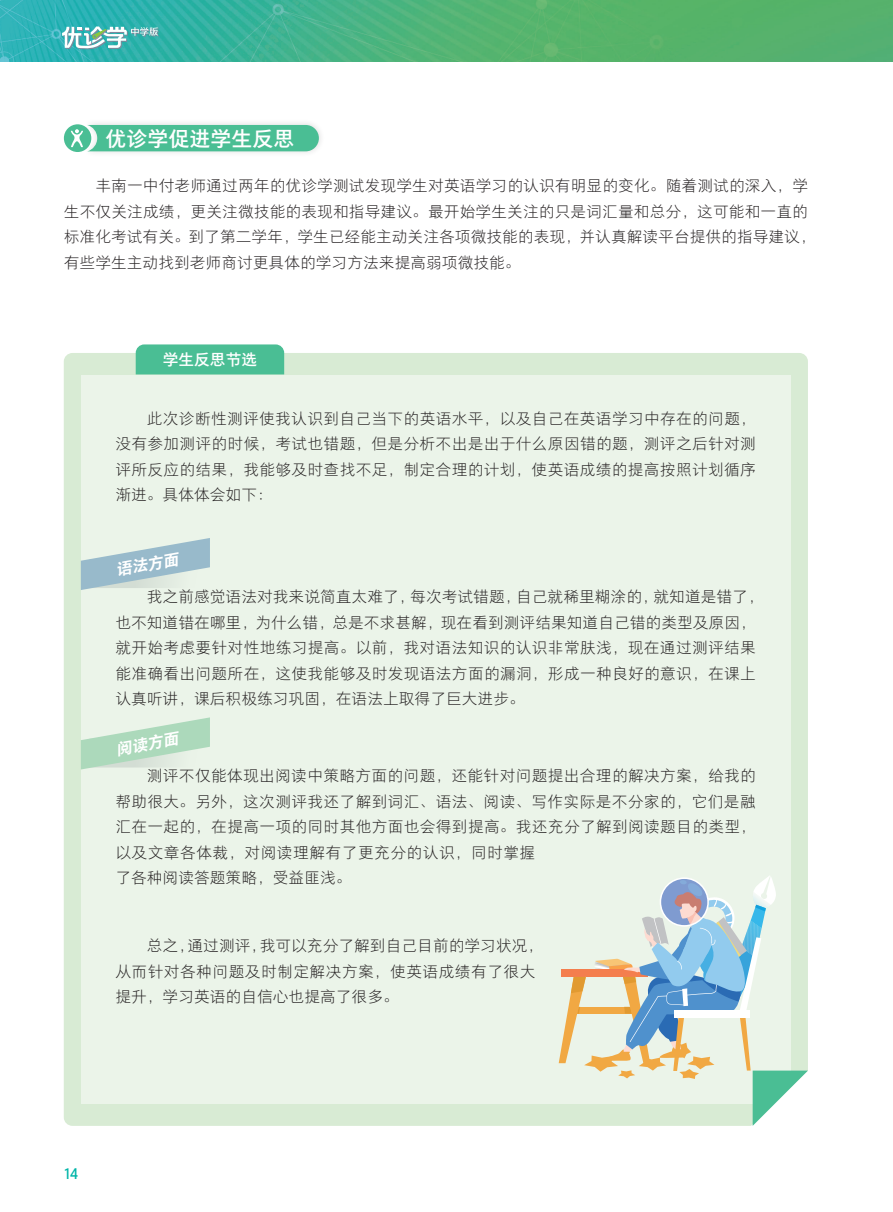
<style>
.page{position:relative;width:893px;height:1212px;background:#fff}
.page>*{position:absolute;margin:0;border:0;box-sizing:border-box;transform-origin:0 0}
.t1{font:21px "FZYOUHK 510 M GBK1 0";color:#fff}
.内文{font:15.75px/25.5px "FZYOUHK 503 L GBK1 0";letter-spacing:.005em;color:#231f20}
.内文-2{font:italic 15.75px "FZYOUHK 512 B GBK1 0";color:#fff}
._3级{font:15.75px "FZYOUHK 510 M GBK1 0";color:#fff}
.t2{font:15px "FZYOUHK 510 M GBK1 0";color:#00b5a8}
</style>
<div class="page">
<img style="left:0;top:0;width:893px;height:62px">
<div style="left:821px;top:0;width:72px;height:34px;background:#56b16d"></div>
<div style="left:82px;top:119px;width:243px;height:38px;background:#231f20;opacity:.15"></div>
<div style="left:64px;top:124px;width:27px;height:28px;background:#4abe94;border-radius:50%"></div>
<div style="left:71px;top:125px;width:248px;height:26px;background:#4abe94"></div>
<svg style="left:62px;top:27px;width:97px;height:22px"></svg>
<div style="left:64px;top:353px;width:744px;height:773px;background:#d8ebd4"></div>
<div style="left:81px;top:375px;width:709px;height:728px;background:#ebf4e9"></div>
<svg style="left:559px;top:875px;width:249px;height:251px"></svg>
<div style="left:136px;top:344px;width:148px;height:30px;background:#4abe94"></div>
<svg style="left:81px;top:538px;width:129px;height:52px"></svg>
<svg style="left:81px;top:717px;width:129px;height:52px"></svg>
<p class="t1" style="left:106px;top:127px;width:190px">优诊学促进学生反思</p>
<p class="内文" style="left:64px;top:173px;width:753px;text-indent:32px">丰南一中付老师通过两年的优诊学测试发现学生对英语学习的认识有明显的变化。随着测试的深入，学生不仅关注成绩，更关注微技能的表现和指导建议。最开始学生关注的只是词汇量和总分，这可能和一直的标准化考试有关。到了第二学年，学生已经能主动关注各项微技能的表现，并认真解读平台提供的指导建议，有些学生主动找到老师商讨更具体的学习方法来提高弱项微技能。</p>
<p class="_3级" style="left:163px;top:351px;width:96px">学生反思节选</p>
<p class="内文" style="left:115px;top:406px;width:642px;text-align:justify;text-indent:32px">此次诊断性测评使我认识到自己当下的英语水平，以及自己在英语学习中存在的问题，没有参加测评的时候，考试也错题，但是分析不出是出于什么原因错的题，测评之后针对测评所反应的结果，我能够及时查找不足，制定合理的计划，使英语成绩的提高按照计划循序渐进。具体体会如下：</p>
<p class="内文-2" style="left:115px;top:561px;width:65px;rotate:-10deg">语法方面</p>
<p class="内文" style="left:115px;top:585px;width:650px;text-indent:32px">我之前感觉语法对我来说简直太难了，每次考试错题，自己就稀里糊涂的，就知道是错了，也不知道错在哪里，为什么错，总是不求甚解，现在看到测评结果知道自己错的类型及原因，就开始考虑要针对性地练习提高。以前，我对语法知识的认识非常肤浅，现在通过测评结果能准确看出问题所在，这使我能够及时发现语法方面的漏洞，形成一种良好的意识，在课上认真听讲，课后积极练习巩固，在语法上取得了巨大进步。</p>
<p class="内文-2" style="left:115px;top:741px;width:65px;rotate:-10deg">阅读方面</p>
<p class="内文" style="left:115px;top:763px;width:642px;text-indent:32px">测评不仅能体现出阅读中策略方面的问题，还能针对问题提出合理的解决方案，给我的帮助很大。另外，这次测评我还了解到词汇、语法、阅读、写作实际是不分家的，它们是融汇在一起的，在提高一项的同时其他方面也会得到提高。我还充分了解到阅读题目的类型，以及文章各体裁，对阅读理解有了更充分的认识，同时掌握<br>了各种阅读答题策略，受益匪浅。</p>
<p class="内文" style="left:115px;top:933px;width:429px;text-indent:32px">总之，通过测评，我可以充分了解到自己目前的学习状况，从而针对各种问题及时制定解决方案，使英语成绩有了很大提升，学习英语的自信心也提高了很多。</p>
<p class="t2" style="left:64px;top:1166px;width:16px">14</p>
</div>
